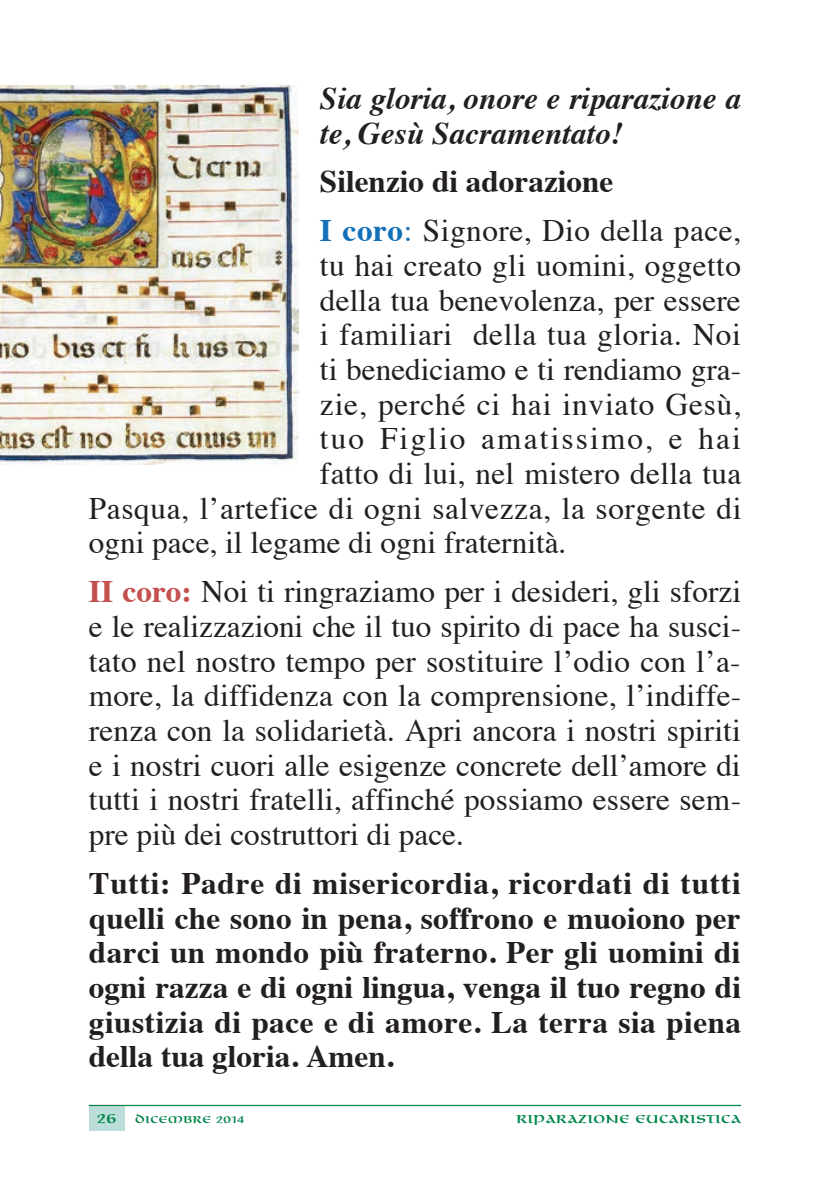
<style>
.page{position:relative;width:830px;height:1192px;background:#fff}
.page>*{position:absolute;margin:0;border:0;box-sizing:border-box;transform-origin:0 0}
.t1{font:31.25px/34.8px "Times";letter-spacing:.01em;color:#231f20}
.t2{font:700 31.25px/34.8px "Times";letter-spacing:.015em;color:#231f20;text-align:justify}
.t3{font:italic 700 31.25px/34.8px "Times";color:#231f20}
.t4{font:31.25px "Times";letter-spacing:.03em;color:#231f20}
.t5{font:31.25px "Times";letter-spacing:.07em;color:#231f20}
.t6{font:17.5px "Omnia";color:#00854a}
.t7{font:15px "Omnia";color:#00854a}
.s1{font-weight:700}
.s2{font-weight:700;color:#1270b9}
.s3{color:#1270b9}
.s4{font-weight:700;color:#c3504d}
.s5{font-size:20px}
</style>
<div class="page">
<img style="left:0;top:85px;width:299px;height:379px">
<div style="left:89px;top:1105px;width:35px;height:26px;background:#bcdeda"></div>
<hr style="left:89px;top:1104px;width:652px;height:1px;background:#00854a">
<p class="t3" style="left:320px;top:78px;width:422px">Sia gloria, onore e riparazione a te, Gesù Sacramentato!</p>
<p class="t1" style="left:320px;top:155px;width:422px;line-height:48.8px"><span class="s1">Silenzio di adorazione<br></span><span class="s2">I coro</span><span class="s3">:</span> Signore, Dio della pace,</p>
<p class="t1" style="left:320px;top:245px;width:422px">tu hai creato gli uomini, oggetto</p>
<p class="t1" style="left:320px;top:280px;width:422px">della tua benevolenza, per essere</p>
<p class="t1" style="left:320px;top:315px;width:422px">i familiari della tua gloria. Noi</p>
<p class="t1" style="left:320px;top:349px;width:422px">ti benediciamo e ti rendiamo gra-</p>
<p class="t4" style="left:320px;top:375px;width:423px">zie, perché ci hai inviato Gesù,</p>
<p class="t5" style="left:320px;top:409px;width:422px">tuo Figlio amatissimo, e hai</p>
<p class="t1" style="left:320px;top:453px;width:423px">fatto di lui, nel mistero della tua</p>
<p class="t1" style="left:89px;top:488px;width:654px">Pasqua, l’artefice di ogni salvezza, la sorgente di</p>
<p class="t1" style="left:89px;top:522px;width:479px">ogni pace, il legame di ogni fraternità.</p>
<p class="t1" style="left:89px;top:571px;width:654px;text-align:justify"><span class="s4">II coro:</span> Noi ti ringraziamo per i desideri, gli sforzi e le realizzazioni che il tuo spirito di pace ha susci&shy;tato nel nostro tempo per sostituire l’odio con l’a&shy;more, la diffidenza con la comprensione, l’indiffe&shy;renza con la solidarietà. Apri ancora i nostri spiriti e i nostri cuori alle esigenze concrete dell’amore di tutti i nostri fratelli, affinché possiamo essere sem&shy;pre più dei costruttori di pace.</p>
<p class="t2" style="left:89px;top:862px;width:654px">Tutti: Padre di misericordia, ricordati di tutti quelli che sono in pena, soffrono e muoiono per darci un mondo più fraterno. Per gli uomini di ogni razza e di ogni lingua, venga il tuo regno di giustizia di pace e di amore. La terra sia piena della tua gloria. Amen.</p>
<p class="t7" style="left:97px;top:1112px;width:149px"><span class="s5">26</span> DICEMBRE 2014</p>
<p class="t6" style="left:516px;top:1111px;width:226px">Riparazione Eucaristica</p>
</div>
